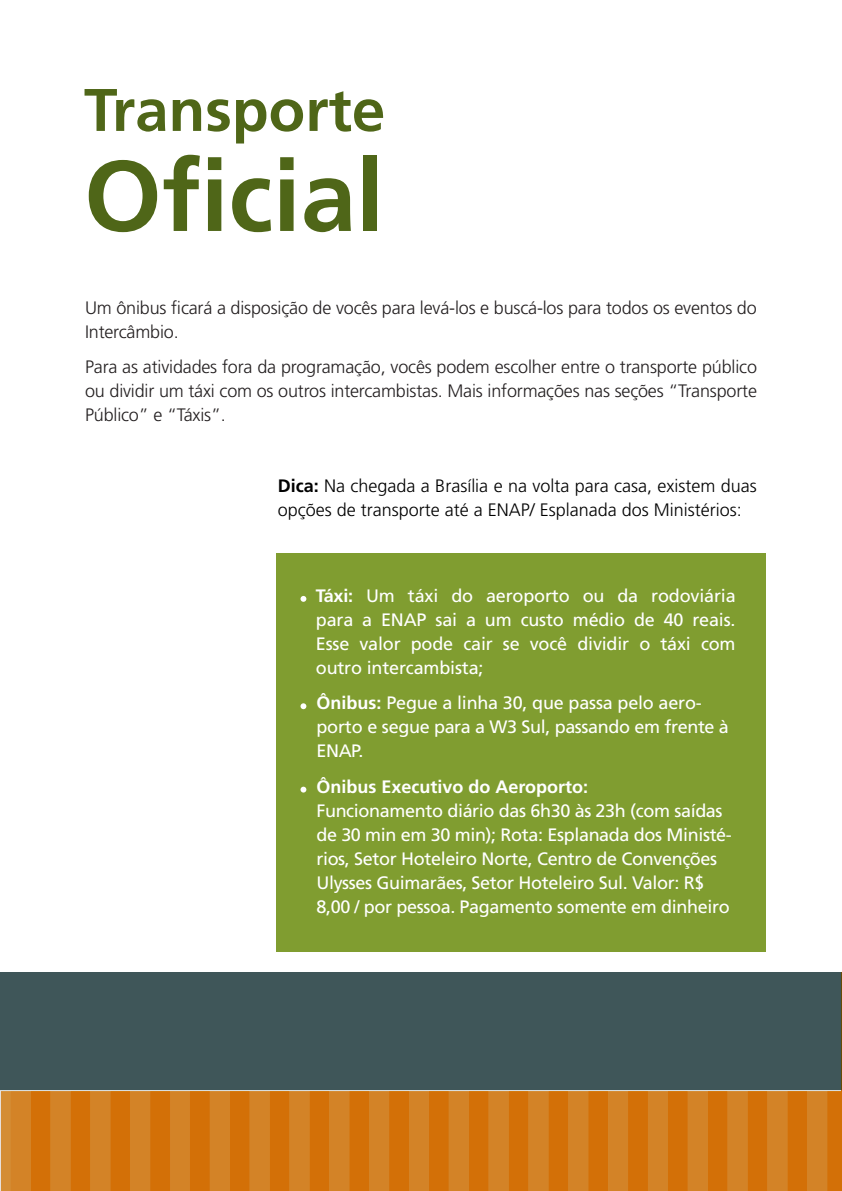
<style>
.page{position:relative;width:842px;height:1191px;background:#fff}
.page>*{position:absolute;margin:0;border:0;box-sizing:border-box;transform-origin:0 0}
.t1{font:700 100px "Frutiger LT Std";color:#4f6618}
.t2{font:700 60px "Frutiger LT Std";color:#4f6618}
.t3{font:18px/24px "Frutiger LT Std";letter-spacing:-.02em;color:#fff}
.t4{font:300 18px/24px "Frutiger LT Std";letter-spacing:-.01em;color:#231f20}
.t5{font:300 18px/24px "Frutiger LT Std";color:#000}
.s1{font-weight:700}
</style>
<div class="page">
<div style="left:0;top:972px;width:841px;height:118px;background:#3f5659"></div>
<svg style="left:1px;top:1091px;width:841px;height:100px;background:#d37a17"></svg>
<hr style="left:841px;top:954px;width:1px;height:137px;background:#eaa13e">
<div style="left:276px;top:553px;width:489px;height:398px;background:#809d30"></div>
<svg style="left:300px;top:596px;width:6px;height:6px"></svg>
<svg style="left:300px;top:703px;width:6px;height:6px"></svg>
<svg style="left:300px;top:786px;width:6px;height:6px"></svg>
<p class="t2" style="left:84px;top:75px;width:303px">Transporte</p>
<p class="t1" style="left:84px;top:137px;width:302px">Oficial</p>
<p class="t4" style="left:85px;top:296px;width:673px">Um ônibus ficará a disposição de vocês para levá-los e buscá-los para todos os eventos do<br>Intercâmbio.</p>
<p class="t4" style="left:85px;top:355px;width:673px;text-align:justify">Para as atividades fora da programação, vocês podem escolher entre o transporte público ou dividir um táxi com os outros intercambistas. Mais informações nas seções “Transporte Público” e “Táxis”.</p>
<p class="t5" style="left:278px;top:474px;width:481px"><span class="s1">Dica:</span> Na chegada a Brasília e na volta para casa, existem duas opções de transporte até a ENAP/ Esplanada dos Ministérios:</p>
<p class="t3" style="left:316px;top:583px;width:421px;text-align:justify"><span class="s1">Táxi:</span> Um táxi do aeroporto ou da rodoviária para a ENAP sai a um custo médio de 40 reais.<br>Esse valor pode cair se você dividir o táxi com outro intercambista;</p>
<p class="t3" style="left:316px;top:691px;width:414px"><span class="s1">Ônibus:</span> Pegue a linha 30, que passa pelo aero&shy;porto e segue para a W3 Sul, passando em frente à<br>ENAP.</p>
<p class="t3" style="left:316px;top:774px;width:417px"><span class="s1">Ônibus Executivo do Aeroporto:<br></span>Funcionamento diário das 6h30 às 23h (com saídas de 30 min em 30 min); Rota: Esplanada dos Ministé&shy;rios, Setor Hoteleiro Norte, Centro de Convenções Ulysses Guimarães, Setor Hoteleiro Sul. Valor: R$ 8,00 / por pessoa. Pagamento somente em dinheiro</p>
</div>
